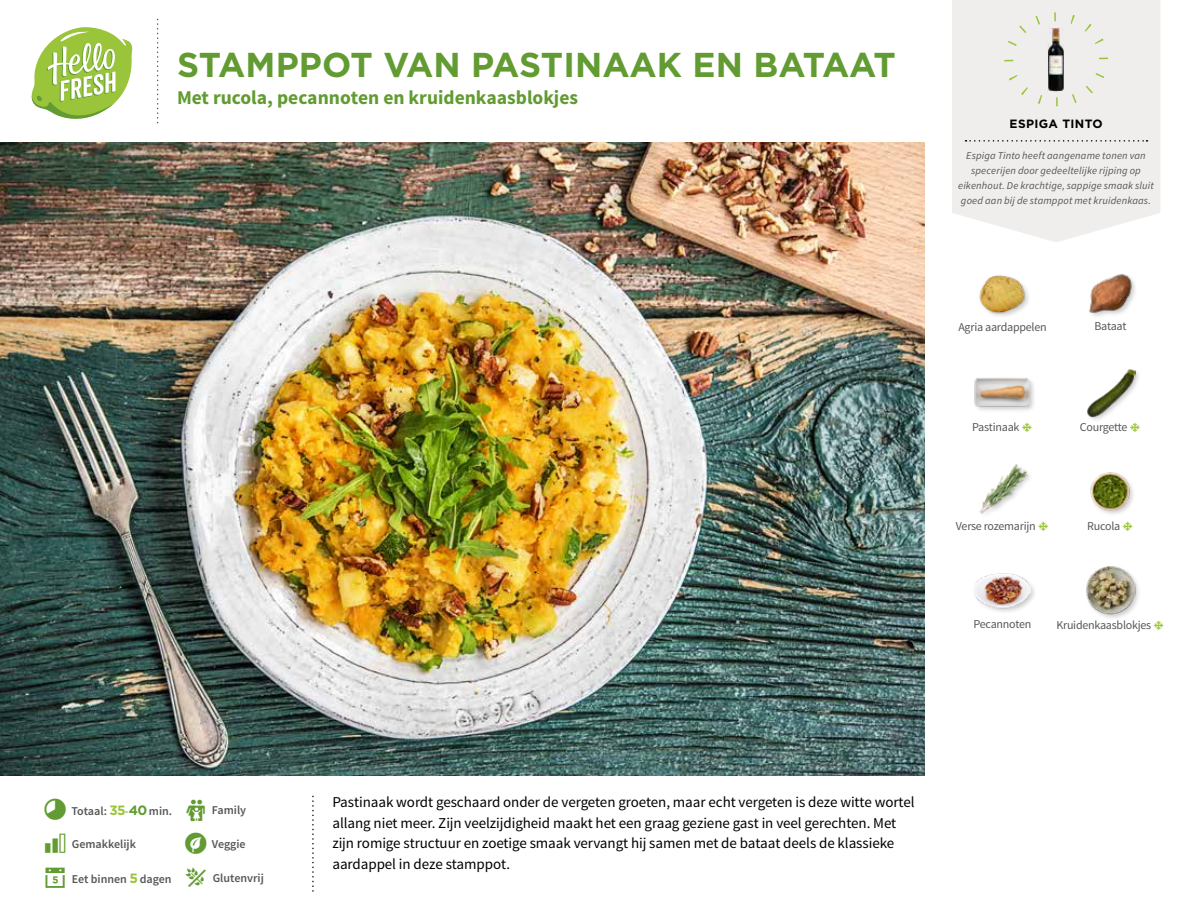
<style>
.page{position:relative;width:1188px;height:918px;background:#fff}
.page>*{position:absolute;margin:0;border:0;box-sizing:border-box;transform-origin:0 0}
.t1{font:700 34.5px "Gotham";letter-spacing:-.005em;color:#619b31}
.t2{font:700 19.5px "Source Sans Pro";color:#619b31}
.t3{font:15px/20.5px "Source Sans Pro";letter-spacing:-.005em;color:#000}
.t4{font:12px "Source Sans Pro";letter-spacing:-.02em;color:#575756}
.t5{font:600 12px "Source Sans Pro";color:#575756}
.t6{font:700 12px "Gotham";letter-spacing:.03em;color:#000}
.t7{font:italic 10.5px/14.7px "Source Sans Pro";letter-spacing:.015em;color:#575756;text-align:center}
.s1{font-family:"Gotham";font-weight:700;font-size:13.5px;color:#9ac43a}
.s2{color:#87ac54}
.s3{font-family:"Gotham";font-weight:700;font-size:13.5px;color:#619b31}
</style>
<div class="page">
<svg style="left:31px;top:27px;width:102px;height:92px"></svg>
<img style="left:0;top:142px;width:925px;height:634px">
<div style="left:952px;top:0;width:208px;height:242px;background:#f0eeed"></div>
<svg style="left:966px;top:140px;width:182px;height:2px"></svg>
<div style="left:1004px;top:12px;width:104px;height:94px;border:9px dashed #9ac43a;border-radius:50%"></div>
<img style="left:1089px;top:274px;width:46px;height:43px">
<img style="left:1090px;top:472px;width:43px;height:42px">
<div style="left:1086px;top:368px;width:56px;height:55px;background:#000;opacity:.2"></div>
<img style="left:1086px;top:368px;width:49px;height:49px">
<div style="left:1085px;top:565px;width:57px;height:56px;background:#000;opacity:.2"></div>
<img style="left:1085px;top:565px;width:50px;height:50px">
<img style="left:979px;top:275px;width:50px;height:41px">
<img style="left:979px;top:464px;width:51px;height:50px">
<div style="left:972px;top:572px;width:65px;height:43px;background:#000;opacity:.2"></div>
<img style="left:973px;top:572px;width:57px;height:43px">
<div style="left:973px;top:377px;width:63px;height:36px;background:#000;opacity:.2"></div>
<img style="left:973px;top:377px;width:57px;height:36px">
<img style="left:1047px;top:28px;width:18px;height:63px">
<h1 class="t1" style="left:177px;top:42px;width:720px">STAMPPOT VAN PASTINAAK EN BATAAT</h1>
<h2 class="t2" style="left:177px;top:85px;width:403px">Met rucola, pecannoten en kruidenkaasblokjes</h2>
<p class="t6" style="left:1010px;top:116px;width:95px">ESPIGA TINTO</p>
<p class="t7" style="left:958px;top:149px;width:197px">Espiga Tinto heeft aangename tonen van specerijen door gedeeltelijke rijping op eikenhout. De krachtige, sappige smaak sluit goed aan bij de stamppot met kruidenkaas.</p>
<p class="t4" style="left:958px;top:319px;width:90px">Agria aardappelen</p>
<p class="t4" style="left:1094px;top:319px;width:34px">Bataat</p>
<p class="t4" style="left:972px;top:420px;width:49px">Pastinaak</p>
<p class="t4" style="left:1080px;top:420px;width:49px">Courgette</p>
<p class="t4" style="left:956px;top:519px;width:81px">Verse rozemarijn</p>
<p class="t4" style="left:1087px;top:519px;width:35px">Rucola</p>
<p class="t4" style="left:974px;top:616px;width:59px">Pecannoten</p>
<p class="t4" style="left:1056px;top:618px;width:96px">Kruidenkaasblokjes</p>
<p class="t5" style="left:71px;top:803px;width:102px">Totaal: <span class="s1">35</span><span class="s2">-</span><span class="s3">40</span> min.</p>
<p class="t5" style="left:212px;top:803px;width:36px">Family</p>
<p class="t5" style="left:72px;top:837px;width:66px">Gemakkelijk</p>
<p class="t5" style="left:212px;top:837px;width:35px">Veggie</p>
<p class="t5" style="left:72px;top:871px;width:101px">Eet binnen <span class="s1">5</span> dagen</p>
<p class="t5" style="left:213px;top:870px;width:53px">Glutenvrij</p>
<p class="t3" style="left:332px;top:792px;width:584px">Pastinaak wordt geschaard onder de vergeten groeten, maar echt vergeten is deze witte wortel allang niet meer. Zijn veelzijdigheid maakt het een graag geziene gast in veel gerechten. Met zijn romige structuur en zoetige smaak vervangt hij samen met de bataat deels de klassieke aardappel in deze stamppot.</p>
</div>
